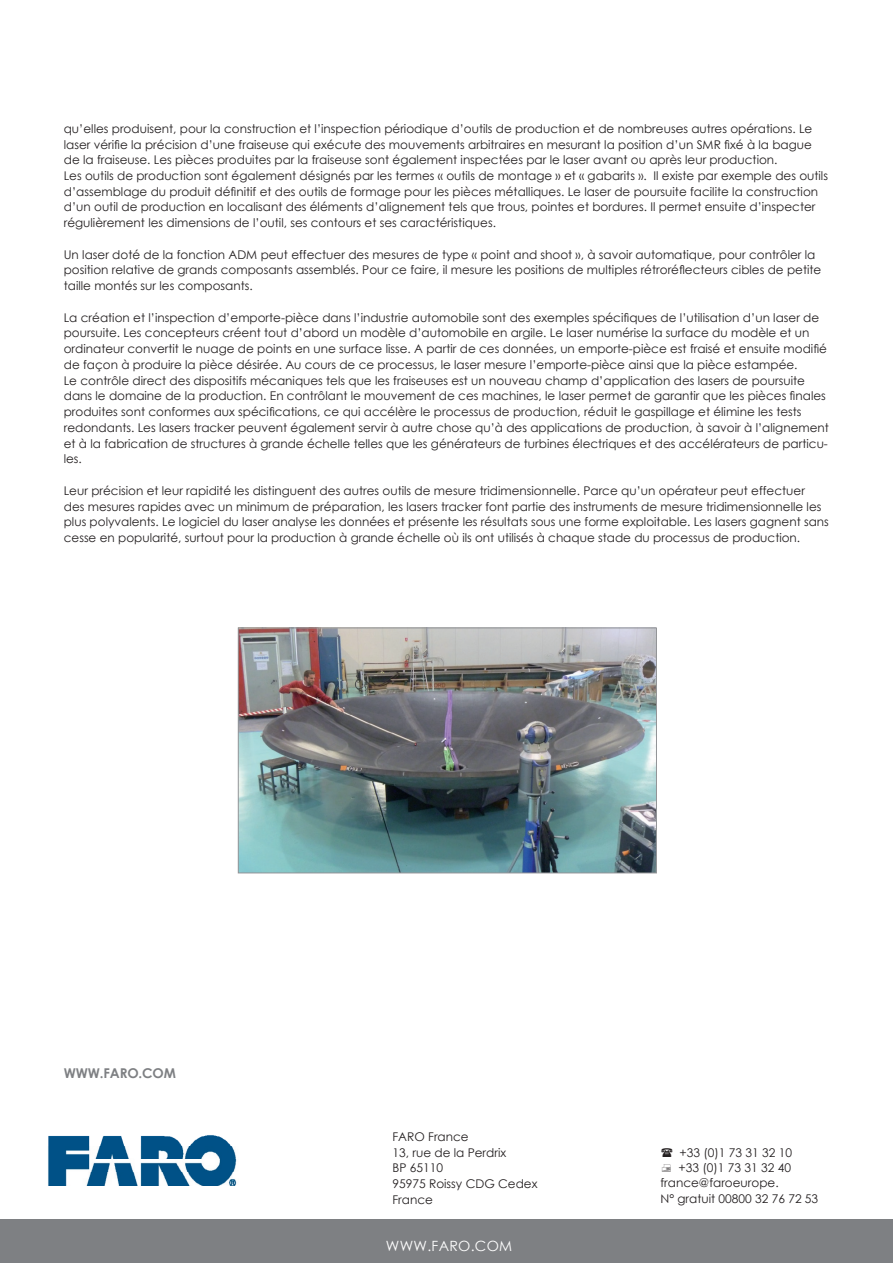
<style>
.page{position:relative;width:893px;height:1263px;background:#fff}
.page>*{position:absolute;margin:0;border:0;box-sizing:border-box;transform-origin:0 0}
.t1{font:14.1px "Century Gothic";letter-spacing:.02em;color:#fff}
.t2{font:700 13.5px "Century Gothic";letter-spacing:-.01em;color:#7e8083}
.t3{font:12px/15.8px "Century Gothic";color:#231f20}
</style>
<div class="page">
<div style="left:0;top:1220px;width:893px;height:43px;background:#7e8083"></div>
<img style="left:240px;top:630px;width:415px;height:241px">
<div style="left:238px;top:628px;width:419px;height:245px;border:1px solid #939598"></div>
<img style="left:48px;top:1135px;width:189px;height:51px">
<p class="t3" style="left:64px;top:120px;width:766px">qu’elles produisent, pour la construction et l’inspection périodique d’outils de production et de nombreuses autres opérations. Le laser vérifie la précision d’une fraiseuse qui exécute des mouvements arbitraires en mesurant la position d’un SMR fixé à la bague de la fraiseuse. Les pièces produites par la fraiseuse sont également inspectées par le laser avant ou après leur production.<br>Les outils de production sont également désignés par les termes « outils de montage » et « gabarits ». Il existe par exemple des outils d’assemblage du produit définitif et des outils de formage pour les pièces métalliques. Le laser de poursuite facilite la construction d’un outil de production en localisant des éléments d’alignement tels que trous, pointes et bordures. Il permet ensuite d’inspecter régulièrement les dimensions de l’outil, ses contours et ses caractéristiques.</p>
<p class="t3" style="left:64px;top:246px;width:759px">Un laser doté de la fonction ADM peut effectuer des mesures de type « point and shoot », à savoir automatique, pour contrôler la position relative de grands composants assemblés. Pour ce faire, il mesure les positions de multiples rétroréflecteurs cibles de petite taille montés sur les composants.</p>
<p class="t3" style="left:64px;top:309px;width:767px">La création et l’inspection d’emporte-pièce dans l’industrie automobile sont des exemples spécifiques de l’utilisation d’un laser de poursuite. Les concepteurs créent tout d’abord un modèle d’automobile en argile. Le laser numérise la surface du modèle et un ordinateur convertit le nuage de points en une surface lisse. A partir de ces données, un emporte-pièce est fraisé et ensuite modifié de façon à produire la pièce désirée. Au cours de ce processus, le laser mesure l’emporte-pièce ainsi que la pièce estampée.<br>Le contrôle direct des dispositifs mécaniques tels que les fraiseuses est un nouveau champ d’application des lasers de poursuite dans le domaine de la production. En contrôlant le mouvement de ces machines, le laser permet de garantir que les pièces finales produites sont conformes aux spécifications, ce qui accélère le processus de production, réduit le gaspillage et élimine les tests redondants. Les lasers tracker peuvent également servir à autre chose qu’à des applications de production, à savoir à l’alignement et à la fabrication de structures à grande échelle telles que les générateurs de turbines électriques et des accélérateurs de particu&shy;les.</p>
<p class="t3" style="left:64px;top:483px;width:767px">Leur précision et leur rapidité les distinguent des autres outils de mesure tridimensionnelle. Parce qu’un opérateur peut effectuer<br>des mesures rapides avec un minimum de préparation, les lasers tracker font partie des instruments de mesure tridimensionnelle les plus polyvalents. Le logiciel du laser analyse les données et présente les résultats sous une forme exploitable. Les lasers gagnent sans cesse en popularité, surtout pour la production à grande échelle où ils ont utilisés à chaque stade du processus de production.</p>
<p class="t2" style="left:64px;top:1063px;width:114px">WWW.FARO.COM</p>
<p class="t3" style="left:392px;top:1128px;width:146px">FARO France<br>13, rue de la Perdrix<br>BP 65110<br>95975 Roissy CDG Cedex<br>France</p>
<p class="t1" style="left:386px;top:1236px;width:126px">www.faro.com</p>
<p class="t3" style="left:678px;top:1144px;width:115px">+33 (0)1 73 31 32 10 +33 (0)1 73 31 32 40</p>
<p class="t3" style="left:660px;top:1174px;width:159px">france@faroeurope.<br>N° gratuit 00800 32 76 72 53</p>
</div>
